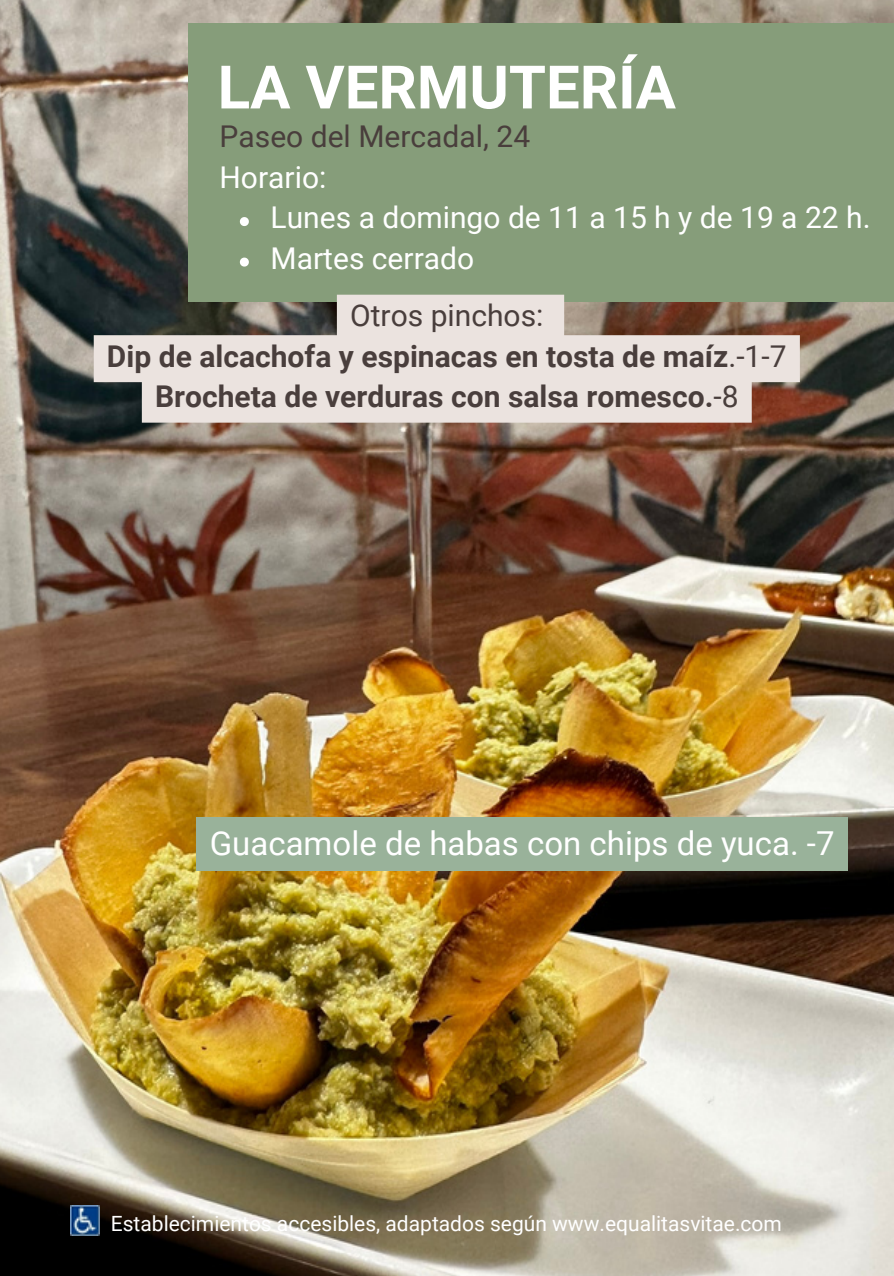
<style>
.page{position:relative;width:894px;height:1276px;background:#fff}
.page>*{position:absolute;margin:0;border:0;box-sizing:border-box;transform-origin:0 0}
.t1{font:700 60px "Roboto";color:#fff}
.t2{font:33px "Roboto";color:#fff}
.t3{font:700 30px/40.5px "Roboto";color:#493e3c;text-align:center}
.t4{font:30px "Roboto";color:#fff}
.t5{font:30px "Roboto";color:#493e3c}
.t6{font:21px "Roboto";color:#fff}
.s1{font-weight:400}
</style>
<div class="page">
<img style="left:0;top:0;width:893px;height:1276px">
<div style="left:188px;top:24px;width:705px;height:278px;background:#869d7a"></div>
<div style="left:196px;top:817px;width:651px;height:53px;background:#99b29a"></div>
<svg style="left:240px;top:217px;width:9px;height:9px"></svg>
<svg style="left:240px;top:258px;width:9px;height:9px"></svg>
<svg style="left:94px;top:295px;width:705px;height:128px;background:#c6bdb7"></svg>
<img style="left:70px;top:1206px;width:29px;height:29px">
<h1 class="t1" style="left:217px;top:53px;width:459px">LA VERMUTERÍA</h1>
<h2 class="t5" style="left:219px;top:119px;width:312px">Paseo del Mercadal, 24</h2>
<p class="t4" style="left:219px;top:160px;width:108px">Horario:</p>
<p class="t4" style="left:270px;top:200px;width:601px">Lunes a domingo de 11 a 15 h y de 19 a 22 h.</p>
<h2 class="t4" style="left:270px;top:241px;width:205px">Martes cerrado</h2>
<h2 class="t3" style="left:107px;top:295px;width:681px"><span class="s1">Otros pinchos:<br></span>Dip de alcachofa y espinacas en tosta de maíz<span class="s1">.-1-7<br></span>Brocheta de verduras con salsa romesco.<span class="s1">-8</span></h2>
<h2 class="t2" style="left:210px;top:824px;width:626px">Guacamole de habas con chips de yuca. -7</h2>
<p class="t6" style="left:111px;top:1211px;width:672px">Establecimientos accesibles, adaptados según www.equalitasvitae.com</p>
</div>
